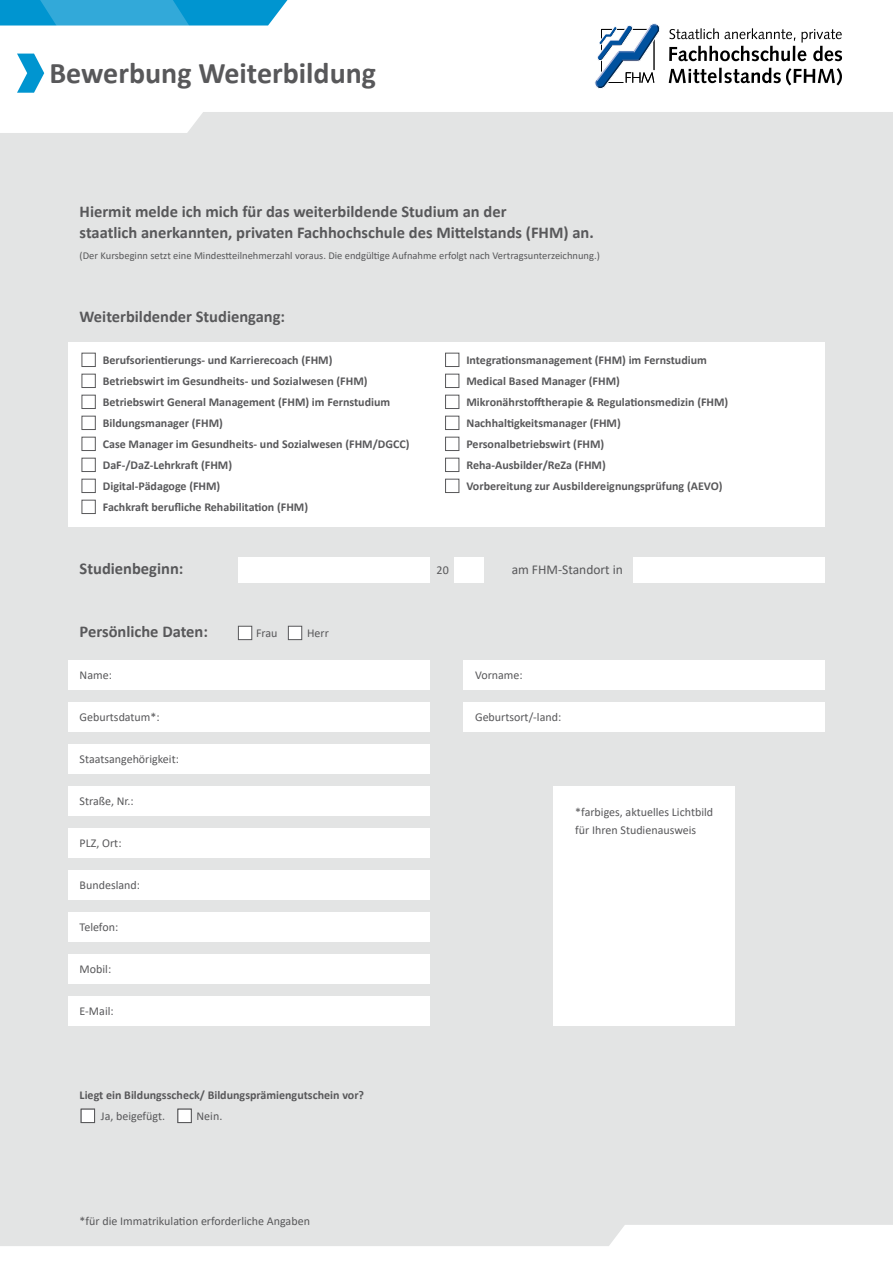
<style>
.page{position:relative;width:893px;height:1263px;background:#fff}
.page>*{position:absolute;margin:0;border:0;box-sizing:border-box;transform-origin:0 0}
.t1{font:700 30px "Calibri";color:#58585a}
.t2{font:700 16.5px/21px "Calibri";color:#58585a}
.t3{font:13.5px "Calibri";color:#58585a}
.t4{font:700 12px/21px "Calibri";color:#58585a}
.t5{font:12px/18px "Calibri";color:#58585a}
.t6{font:10.5px "Calibri";color:#58585a}
</style>
<div class="page">
<svg style="left:0;top:0;width:287px;height:93px"></svg>
<svg style="left:669px;top:28px;width:173px;height:33px"></svg>
<svg style="left:669px;top:69px;width:48px;height:14px"></svg>
<hr style="left:719px;top:68px;width:3px;height:15px;background:#000">
<svg style="left:724px;top:68px;width:118px;height:17px"></svg>
<svg style="left:594px;top:23px;width:66px;height:66px"></svg>
<div style="left:0;top:112px;width:893px;height:1134px;background:#e3e4e4"></div>
<div style="left:238px;top:626px;width:14px;height:14px;background:#fff;border:1px solid #58585a"></div>
<div style="left:68px;top:660px;width:361px;height:30px;background:#fff"></div>
<div style="left:68px;top:702px;width:361px;height:30px;background:#fff"></div>
<div style="left:68px;top:744px;width:361px;height:30px;background:#fff"></div>
<div style="left:68px;top:786px;width:361px;height:30px;background:#fff"></div>
<div style="left:68px;top:828px;width:361px;height:30px;background:#fff"></div>
<div style="left:68px;top:870px;width:361px;height:30px;background:#fff"></div>
<div style="left:68px;top:912px;width:361px;height:30px;background:#fff"></div>
<div style="left:68px;top:954px;width:361px;height:30px;background:#fff"></div>
<div style="left:68px;top:996px;width:361px;height:30px;background:#fff"></div>
<div style="left:288px;top:626px;width:14px;height:14px;background:#fff;border:1px solid #58585a"></div>
<div style="left:454px;top:557px;width:30px;height:26px;background:#fff"></div>
<div style="left:554px;top:786px;width:181px;height:240px;background:#fff"></div>
<div style="left:238px;top:557px;width:191px;height:26px;background:#fff"></div>
<div style="left:633px;top:557px;width:192px;height:26px;background:#fff"></div>
<div style="left:68px;top:343px;width:757px;height:184px;background:#fff"></div>
<div style="left:463px;top:660px;width:362px;height:30px;background:#fff"></div>
<div style="left:463px;top:702px;width:362px;height:30px;background:#fff"></div>
<div style="left:82px;top:353px;width:14px;height:14px;background:#fff;border:1px solid #58585a"></div>
<div style="left:82px;top:374px;width:14px;height:14px;background:#fff;border:1px solid #58585a"></div>
<div style="left:82px;top:395px;width:14px;height:14px;background:#fff;border:1px solid #58585a"></div>
<div style="left:82px;top:416px;width:14px;height:14px;background:#fff;border:1px solid #58585a"></div>
<div style="left:82px;top:437px;width:14px;height:14px;background:#fff;border:1px solid #58585a"></div>
<div style="left:82px;top:458px;width:14px;height:14px;background:#fff;border:1px solid #58585a"></div>
<div style="left:82px;top:479px;width:14px;height:14px;background:#fff;border:1px solid #58585a"></div>
<div style="left:82px;top:500px;width:14px;height:14px;background:#fff;border:1px solid #58585a"></div>
<div style="left:445px;top:353px;width:14px;height:14px;background:#fff;border:1px solid #58585a"></div>
<div style="left:445px;top:374px;width:14px;height:14px;background:#fff;border:1px solid #58585a"></div>
<div style="left:445px;top:395px;width:14px;height:14px;background:#fff;border:1px solid #58585a"></div>
<div style="left:445px;top:416px;width:14px;height:14px;background:#fff;border:1px solid #58585a"></div>
<div style="left:445px;top:437px;width:14px;height:14px;background:#fff;border:1px solid #58585a"></div>
<div style="left:445px;top:458px;width:14px;height:14px;background:#fff;border:1px solid #58585a"></div>
<div style="left:445px;top:479px;width:14px;height:14px;background:#fff;border:1px solid #58585a"></div>
<div style="left:81px;top:1109px;width:14px;height:14px;background:#fff;border:1px solid #58585a"></div>
<div style="left:178px;top:1109px;width:14px;height:14px;background:#fff;border:1px solid #58585a"></div>
<h1 class="t1" style="left:49px;top:52px;width:328px">Bewerbung Weiterbildung</h1>
<h2 class="t2" style="left:80px;top:200px;width:516px">Hiermit melde ich mich für das weiterbildende Studium an der<br>staatlich anerkannten, privaten Fachhochschule des Mittelstands (FHM) an.</h2>
<p class="t6" style="left:80px;top:248px;width:522px">(Der Kursbeginn setzt eine Mindestteilnehmerzahl voraus. Die endgültige Aufnahme erfolgt nach Vertragsunterzeichnung.)</p>
<h2 class="t2" style="left:80px;top:305px;width:207px">Weiterbildender Studiengang:</h2>
<p class="t4" style="left:103px;top:349px;width:308px">Berufsorientierungs- und Karrierecoach (FHM)<br>Betriebswirt im Gesundheits- und Sozialwesen (FHM)<br>Betriebswirt General Management (FHM) im Fernstudium Bildungsmanager (FHM)<br>Case Manager im Gesundheits- und Sozialwesen (FHM/DGCC)<br>DaF-/DaZ-Lehrkraft (FHM)<br>Digital-Pädagoge (FHM)<br>Fachkraft berufliche Rehabilitation (FHM)</p>
<p class="t4" style="left:466px;top:349px;width:263px">Integrationsmanagement (FHM) im Fernstudium Medical Based Manager (FHM)<br>Mikronährstofftherapie &amp; Regulationsmedizin (FHM)<br>Nachhaltigkeitsmanager (FHM)<br>Personalbetriebswirt (FHM)<br>Reha-Ausbilder/ReZa (FHM)<br>Vorbereitung zur Ausbildereignungsprüfung (AEVO)</p>
<h2 class="t2" style="left:80px;top:557px;width:105px">Studienbeginn:</h2>
<p class="t5" style="left:437px;top:560px;width:14px">20</p>
<p class="t3" style="left:512px;top:560px;width:113px">am FHM-Standort in</p>
<h2 class="t2" style="left:80px;top:620px;width:130px">Persönliche Daten:</h2>
<p class="t5" style="left:256px;top:623px;width:23px">Frau</p>
<p class="t5" style="left:307px;top:623px;width:23px">Herr</p>
<p class="t5" style="left:80px;top:665px;width:34px">Name:</p>
<p class="t5" style="left:475px;top:665px;width:49px">Vorname:</p>
<p class="t5" style="left:80px;top:707px;width:82px">Geburtsdatum*:</p>
<p class="t5" style="left:475px;top:707px;width:88px">Geburtsort/-land:</p>
<p class="t5" style="left:80px;top:749px;width:101px">Staatsangehörigkeit:</p>
<p class="t5" style="left:80px;top:791px;width:56px">Straße, Nr.:</p>
<p class="t5" style="left:80px;top:833px;width:43px">PLZ, Ort:</p>
<p class="t5" style="left:80px;top:875px;width:62px">Bundesland:</p>
<p class="t5" style="left:80px;top:917px;width:40px">Telefon:</p>
<p class="t5" style="left:80px;top:959px;width:33px">Mobil:</p>
<p class="t5" style="left:80px;top:1001px;width:36px">E-Mail:</p>
<p class="t5" style="left:575px;top:802px;width:139px">*farbiges, aktuelles Lichtbild für Ihren Studienausweis</p>
<p class="t4" style="left:80px;top:1084px;width:286px">Liegt ein Bildungsscheck/ Bildungsprämiengutschein vor?</p>
<p class="t5" style="left:101px;top:1106px;width:66px">Ja, beigefügt.</p>
<p class="t5" style="left:197px;top:1106px;width:27px">Nein.</p>
<p class="t5" style="left:80px;top:1211px;width:232px">*für die Immatrikulation erforderliche Angaben</p>
</div>
